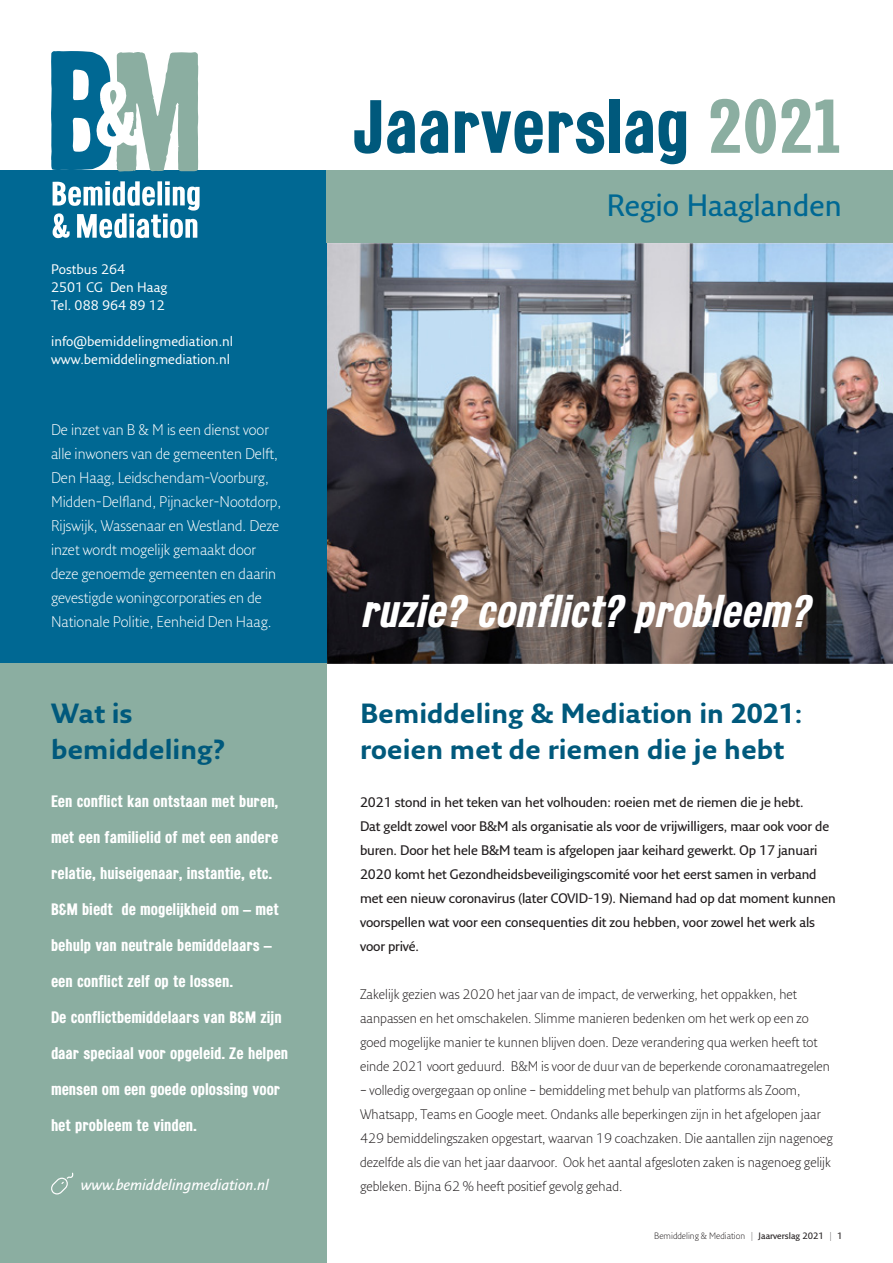
<style>
.page{position:relative;width:893px;height:1263px;background:#fff}
.page>*{position:absolute;margin:0;border:0;box-sizing:border-box;transform-origin:0 0}
.t1{font:700 75px "Meriden";color:#00597c}
.t2{font:italic 700 45px "Meriden";color:#fff}
.t3{font:600 30px "Fresco Sans Std";color:#006893}
.t4{font:700 27px/36px "Fresco Sans Std";color:#00597c}
.t5{font:700 16.5px/36px "Meriden";color:#fff;text-align:justify}
.t6{font:300 15px/24px "Fresco Sans Std";color:#fff}
.t7{font:italic 600 15px "Fresco Sans Std";color:#fff}
.t8{font:300 13.5px/24px "Fresco Sans Std";color:#231f20}
.t9{font:600 13.5px/24px "Fresco Sans Std";letter-spacing:-.01em;color:#231f20}
.t10{font:13.5px "Fresco Sans Std";color:#fff}
.t11{font:300 9px "Fresco Sans Std";color:#231f20}
.s1{color:#8baea1}
.s2{font-weight:600}
</style>
<div class="page">
<img style="left:326px;top:243px;width:567px;height:420px">
<div style="left:0;top:170px;width:326px;height:493px;background:#006893"></div>
<div style="left:0;top:663px;width:326px;height:600px;background:#8baea1"></div>
<div style="left:326px;top:170px;width:567px;height:73px;background:#8baea1"></div>
<svg style="left:51px;top:51px;width:147px;height:121px"></svg>
<svg style="left:53px;top:181px;width:147px;height:57px"></svg>
<svg style="left:51px;top:1173px;width:22px;height:21px"></svg>
<p class="t10" style="left:51px;top:261px;width:76px">Postbus 264</p>
<p class="t10" style="left:51px;top:279px;width:118px">2501 CG Den Haag</p>
<p class="t10" style="left:51px;top:297px;width:115px">Tel. 088 964 89 12</p>
<p class="t10" style="left:51px;top:333px;width:184px">info@bemiddelingmediation.nl</p>
<p class="t10" style="left:51px;top:351px;width:181px">www.bemiddelingmediation.nl</p>
<p class="t6" style="left:51px;top:417px;width:232px">De inzet van B &amp; M is een dienst voor alle inwoners van de gemeenten Delft, Den Haag, Leidschendam-Voorburg, Midden-Delfland, Pijnacker-Nootdorp, Rijswijk, Wassenaar en Westland. Deze inzet wordt mogelijk gemaakt door deze genoemde gemeenten en daarin gevestigde woningcorporaties en de Nationale Politie, Eenheid Den Haag.</p>
<p class="t4" style="left:51px;top:695px;width:176px">Wat is bemiddeling?</p>
<p class="t5" style="left:51px;top:783px;width:229px">Een conflict kan ontstaan met buren, met een familielid of met een andere relatie, huiseigenaar, instantie, etc.</p>
<p class="t5" style="left:51px;top:891px;width:239px;text-align:left">B&amp;M biedt de mogelijkheid om – met behulp van neutrale bemiddelaars – een conflict zelf op te lossen.<br>De conflictbemiddelaars van B&amp;M zijn daar speciaal voor opgeleid. Ze helpen mensen om een goede oplossing voor het probleem te vinden.</p>
<p class="t7" style="left:81px;top:1175px;width:190px">www.bemiddelingmediation.nl</p>
<p class="t1" style="left:352px;top:83px;width:491px">Jaarverslag <span class="s1">2021</span></p>
<p class="t3" style="left:607px;top:187px;width:236px">Regio Haaglanden</p>
<p class="t2" style="left:360px;top:585px;width:451px">ruzie? conflict? probleem?</p>
<p class="t4" style="left:360px;top:695px;width:444px">Bemiddeling &amp; Mediation in 2021:</p>
<p class="t4" style="left:360px;top:731px;width:426px">roeien met de riemen die je hebt</p>
<p class="t9" style="left:360px;top:790px;width:477px">2021 stond in het teken van het volhouden: roeien met de riemen die je hebt.<br>Dat geldt zowel voor B&amp;M als organisatie als voor de vrijwilligers, maar ook voor de buren. Door het hele B&amp;M team is afgelopen jaar keihard gewerkt. Op 17 januari 2020 komt het Gezondheidsbeveiligingscomité voor het eerst samen in verband met een nieuw coronavirus (later COVID-19). Niemand had op dat moment kunnen voorspellen wat voor een consequenties dit zou hebben, voor zowel het werk als voor privé.</p>
<p class="t8" style="left:360px;top:982px;width:472px">Zakelijk gezien was 2020 het jaar van de impact, de verwerking, het oppakken, het aanpassen en het omschakelen. Slimme manieren bedenken om het werk op een zo goed mogelijke manier te kunnen blijven doen. Deze verandering qua werken heeft tot einde 2021 voort geduurd. B&amp;M is voor de duur van de beperkende coronamaatregelen</p>
<p class="t8" style="left:360px;top:1078px;width:474px">– volledig overgegaan op online – bemiddeling met behulp van platforms als Zoom, Whatsapp, Teams en Google meet. Ondanks alle beperkingen zijn in het afgelopen jaar 429 bemiddelingszaken opgestart, waarvan 19 coachzaken. Die aantallen zijn nagenoeg dezelfde als die van het jaar daarvoor. Ook het aantal afgesloten zaken is nagenoeg gelijk gebleken. Bijna 62 % heeft positief gevolg gehad.</p>
<p class="t11" style="left:654px;top:1230px;width:190px">Bemiddeling &amp; Mediation | <span class="s2">Jaarverslag 2021</span> | <span class="s2">1</span></p>
</div>
